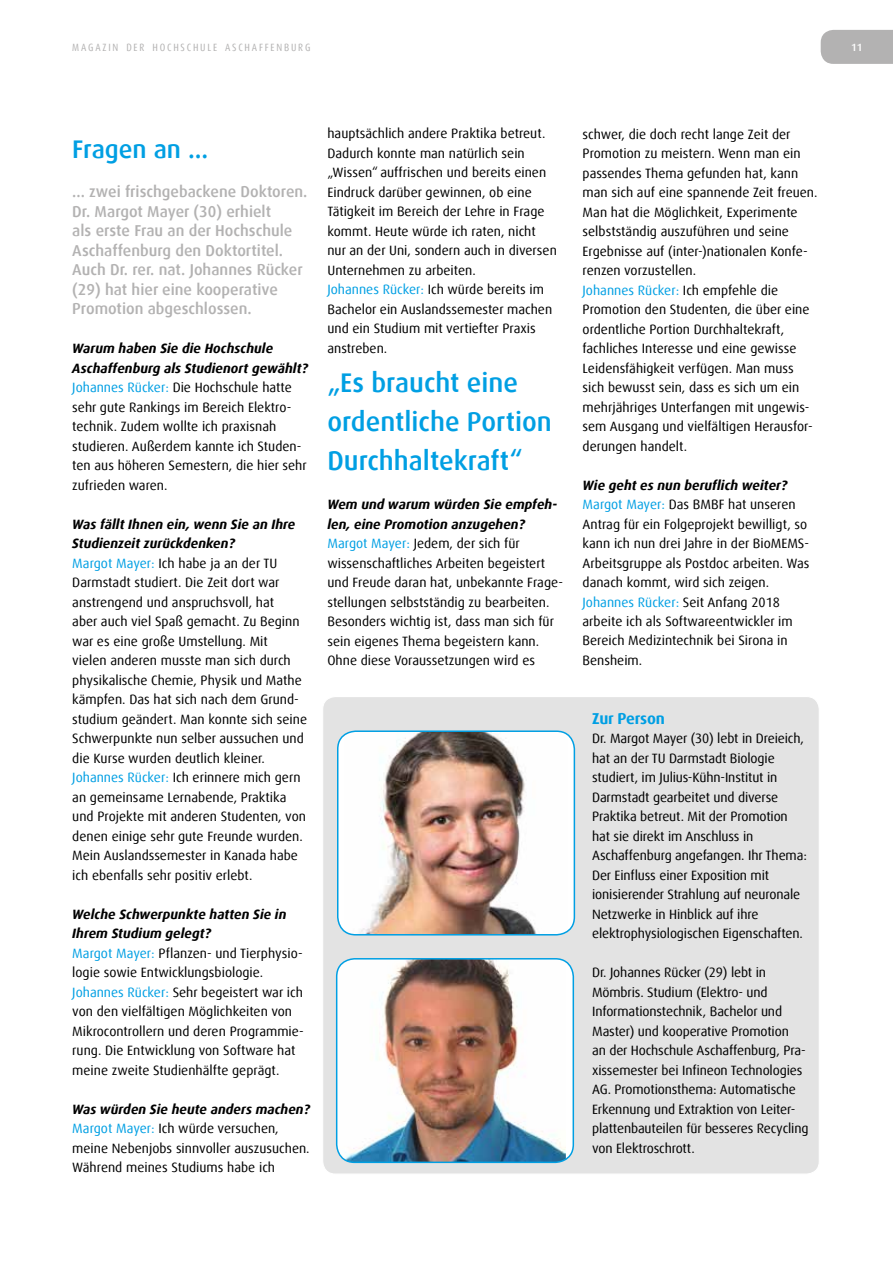
<style>
.page{position:relative;width:893px;height:1263px;background:#fff}
.page>*{position:absolute;margin:0;border:0;box-sizing:border-box;transform-origin:0 0}
.t1{font:500 27px/39px "Dax Offc";color:#009fe3}
.t2{font:500 25.5px "Dax Offc";letter-spacing:-.005em;color:#009fe3}
.t3{font:500 15.75px/19.5px "Dax Offc";color:#b3b2b2}
.t4{font:700 15.75px "Dax Offc";letter-spacing:-.01em;color:#009fe3}
.t5{font:13.5px/19.5px "Dax Offc";color:#000}
.t6{font:condensed 10.5px "Dax Offc";letter-spacing:.17em;color:#b3b2b2}
.t7{font:500 10.5px "Dax Offc";color:#fff}
.s1{font-weight:700;font-style:italic}
.s2{color:#009fe3}
</style>
<div class="page">
<div style="left:821px;top:30px;width:72px;height:34px;background:#b3b2b2"></div>
<div style="left:323px;top:696px;width:496px;height:478px;background:#e3e3e3;border-radius:13px"></div>
<img style="left:337px;top:959px;width:229px;height:203px">
<div style="left:336px;top:958px;width:238px;height:205px;border:2px solid #009fe3;border-radius:18px"></div>
<div style="left:338px;top:731px;width:236px;height:204px;background:#fff;border-radius:18px"></div>
<img style="left:345px;top:731px;width:222px;height:204px">
<div style="left:337px;top:730px;width:238px;height:205px;border:2px solid #009fe3;border-radius:18px"></div>
<p class="t6" style="left:72px;top:41px;width:240px">MAGAZIN DER HOCHSCHULE ASCHAFFENBURG</p>
<p class="t7" style="left:851px;top:41px;width:13px">11</p>
<h2 class="t2" style="left:72px;top:133px;width:137px">Fragen an ...</h2>
<p class="t3" style="left:72px;top:182px;width:237px">... zwei frischgebackene Doktoren.<br>Dr. Margot Mayer (30) erhielt<br>als erste Frau an der Hochschule<br>Aschaffenburg den Doktortitel.<br>Auch Dr. rer. nat. Johannes Rücker (29) hat hier eine kooperative<br>Promotion abgeschlossen.</p>
<p class="t5" style="left:72px;top:339px;width:237px"><span class="s1">Warum haben Sie die Hochschule Aschaffenburg als Studienort gewählt?<br></span><span class="s2">Johannes Rücker:</span> Die Hochschule hatte sehr gute Rankings im Bereich Elektro&shy;technik. Zudem wollte ich praxisnah studieren. Außerdem kannte ich Studen&shy;ten aus höheren Semestern, die hier sehr zufrieden waren.</p>
<p class="t5" style="left:72px;top:514px;width:236px"><span class="s1">Was fällt Ihnen ein, wenn Sie an Ihre Studienzeit zurückdenken?<br></span><span class="s2">Margot Mayer:</span> Ich habe ja an der TU Darmstadt studiert. Die Zeit dort war anstrengend und anspruchsvoll, hat<br>aber auch viel Spaß gemacht. Zu Beginn war es eine große Umstellung. Mit<br>vielen anderen musste man sich durch physikalische Chemie, Physik und Mathe kämpfen. Das hat sich nach dem Grund&shy;studium geändert. Man konnte sich seine Schwerpunkte nun selber aussuchen und die Kurse wurden deutlich kleiner.<br><span class="s2">Johannes Rücker:</span> Ich erinnere mich gern an gemeinsame Lernabende, Praktika und Projekte mit anderen Studenten, von denen einige sehr gute Freunde wurden.<br>Mein Auslandssemester in Kanada habe ich ebenfalls sehr positiv erlebt.</p>
<p class="t5" style="left:72px;top:904px;width:233px"><span class="s1">Welche Schwerpunkte hatten Sie in Ihrem Studium gelegt?<br></span><span class="s2">Margot Mayer:</span> Pflanzen- und Tierphysio&shy;logie sowie Entwicklungsbiologie.<br><span class="s2">Johannes Rücker:</span> Sehr begeistert war ich von den vielfältigen Möglichkeiten von Mikrocontrollern und deren Programmie&shy;rung. Die Entwicklung von Software hat meine zweite Studienhälfte geprägt.</p>
<p class="t5" style="left:72px;top:1099px;width:239px"><span class="s1">Was würden Sie heute anders machen?<br></span><span class="s2">Margot Mayer:</span> Ich würde versuchen, meine Nebenjobs sinnvoller auszusuchen.<br>Während meines Studiums habe ich</p>
<p class="t5" style="left:327px;top:124px;width:231px">hauptsächlich andere Praktika betreut.<br>Dadurch konnte man natürlich sein „Wissen“ auffrischen und bereits einen Eindruck darüber gewinnen, ob eine Tätigkeit im Bereich der Lehre in Frage kommt. Heute würde ich raten, nicht nur an der Uni, sondern auch in diversen Unternehmen zu arbeiten.<br><span class="s2">Johannes Rücker:</span> Ich würde bereits im Bachelor ein Auslandssemester machen und ein Studium mit vertiefter Praxis anstreben.</p>
<h1 class="t1" style="left:327px;top:363px;width:226px">„Es braucht eine ordentliche Portion<br>Durchhaltekraft“</h1>
<p class="t5" style="left:327px;top:495px;width:237px"><span class="s1">Wem und warum würden Sie empfeh&shy;len, eine Promotion anzugehen?<br></span><span class="s2">Margot Mayer:</span> Jedem, der sich für wissenschaftliches Arbeiten begeistert und Freude daran hat, unbekannte Frage&shy;stellungen selbstständig zu bearbeiten.<br>Besonders wichtig ist, dass man sich für sein eigenes Thema begeistern kann.<br>Ohne diese Voraussetzungen wird es</p>
<p class="t5" style="left:583px;top:124px;width:236px">schwer, die doch recht lange Zeit der Promotion zu meistern. Wenn man ein passendes Thema gefunden hat, kann man sich auf eine spannende Zeit freuen.<br>Man hat die Möglichkeit, Experimente selbstständig auszuführen und seine Ergebnisse auf (inter-)nationalen Konfe&shy;renzen vorzustellen.<br><span class="s2">Johannes Rücker:</span> Ich empfehle die Promotion den Studenten, die über eine ordentliche Portion Durchhaltekraft, fachliches Interesse und eine gewisse Leidensfähigkeit verfügen. Man muss sich bewusst sein, dass es sich um ein mehrjähriges Unterfangen mit ungewis&shy;sem Ausgang und vielfältigen Herausfor&shy;derungen handelt.</p>
<p class="t5" style="left:583px;top:475px;width:229px"><span class="s1">Wie geht es nun beruflich weiter?<br></span><span class="s2">Margot Mayer:</span> Das BMBF hat unseren Antrag für ein Folgeprojekt bewilligt, so kann ich nun drei Jahre in der BioMEMS-Arbeitsgruppe als Postdoc arbeiten. Was danach kommt, wird sich zeigen.<br><span class="s2">Johannes Rücker:</span> Seit Anfang 2018 arbeite ich als Softwareentwickler im Bereich Medizintechnik bei Sirona in Bensheim.</p>
<p class="t4" style="left:592px;top:708px;width:74px">Zur Person</p>
<p class="t5" style="left:592px;top:729px;width:216px">Dr. Margot Mayer (30) lebt in Dreieich, hat an der TU Darmstadt Biologie studiert, im Julius-Kühn-Institut in Darmstadt gearbeitet und diverse Praktika betreut. Mit der Promotion hat sie direkt im Anschluss in Aschaffenburg angefangen. Ihr Thema:<br>Der Einfluss einer Exposition mit ionisierender Strahlung auf neuronale Netzwerke in Hinblick auf ihre elektrophysiologischen Eigenschaften.</p>
<p class="t5" style="left:592px;top:963px;width:218px">Dr. Johannes Rücker (29) lebt in Mömbris. Studium (Elektro- und Informationstechnik, Bachelor und Master) und kooperative Promotion<br>an der Hochschule Aschaffenburg, Pra&shy;xissemester bei Infineon Technologies AG. Promotionsthema: Automatische Erkennung und Extraktion von Leiter&shy;plattenbauteilen für besseres Recycling von Elektroschrott.</p>
</div>
